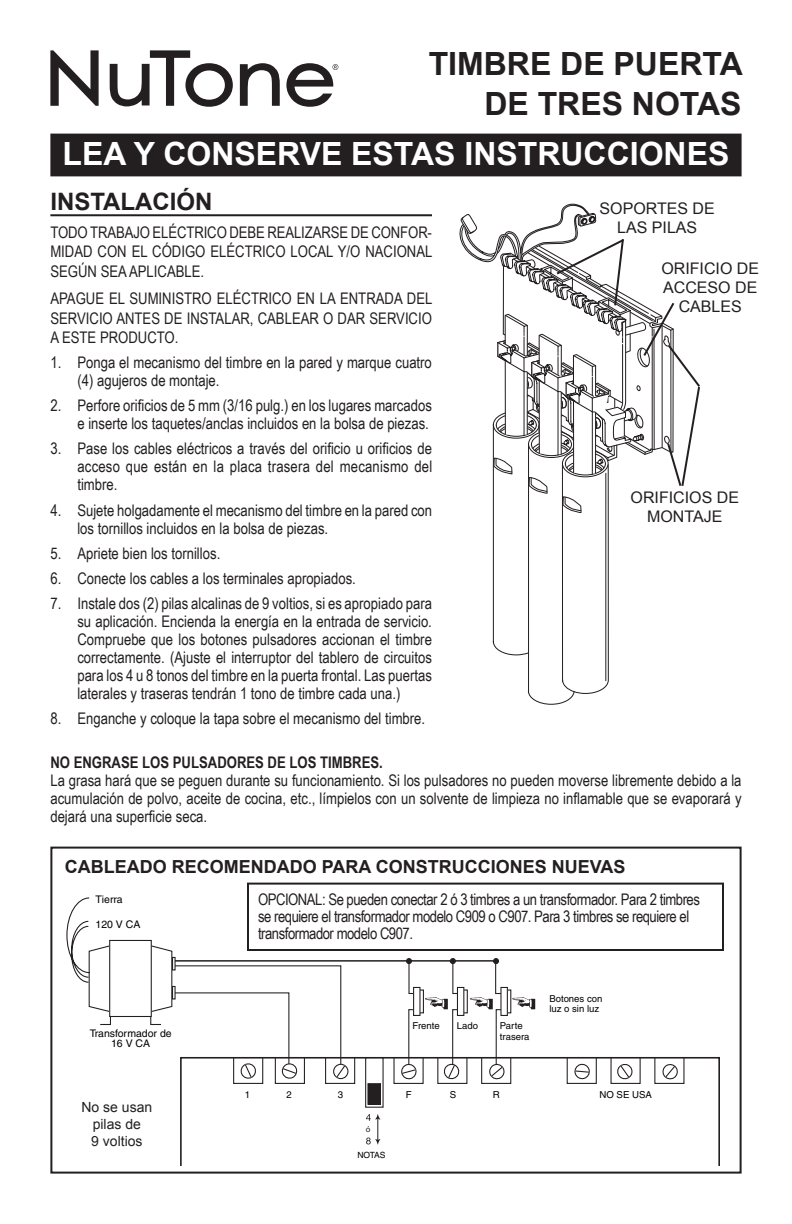
<style>
.page{position:relative;width:792px;height:1224px;background:#fff}
.page>*{position:absolute;margin:0;border:0;box-sizing:border-box;transform-origin:0 0}
.t1{font:700 32px "Arial";color:#fff}
.t2{font:700 32px/40px "Arial";color:#231f20;text-align:right}
.t3{font:700 24px "Arial";color:#231f20}
.t4{font:700 18px "Arial";color:#231f20}
.t5{font:16px/18px "Arial Narrow";color:#231f20;text-align:justify}
.t6{font:16px/17px "Arial Narrow";letter-spacing:-.03em;color:#231f20}
.t7{font:16px "Arial";color:#231f20}
.t8{font:700 16px "Arial Narrow";color:#231f20}
.t9{font:14px/16.8px "Arial";color:#231f20;text-align:center}
.t10{font:10.4px/10.4px "Helvetica";color:#000;text-align:center}
.t11{font:9.6px/10.6px "Helvetica";color:#000}
.t12{font:8.6px "Helvetica";letter-spacing:-.02em;color:#000}
.t13{font:8.6px "Myriad";color:#231f20}
</style>
<div class="page">
<hr style="left:50px;top:214px;width:382px;height:2px;background:#231f20">
<div style="left:51px;top:135px;width:690px;height:40px;background:#231f20"></div>
<div style="left:50px;top:134px;width:692px;height:42px;border:2px solid #231f20"></div>
<svg style="left:460px;top:204px;width:240px;height:501px"></svg>
<svg style="left:50px;top:50px;width:288px;height:57px"></svg>
<div style="left:50px;top:847px;width:692px;height:327px;border:2px solid #231f20"></div>
<svg style="left:180px;top:1057px;width:540px;height:109px"></svg>
<svg style="left:66px;top:897px;width:619px;height:211px"></svg>
<div style="left:368px;top:1084px;width:12px;height:20px;background:#231f20"></div>
<div style="left:367px;top:1083px;width:14px;height:22px;border:1px solid #231f20"></div>
<div style="left:247px;top:883px;width:477px;height:68px;border:2px solid #231f20"></div>
<p class="t2" style="left:429px;top:45px;width:316px">TIMBRE DE PUERTA<br>DE TRES NOTAS</p>
<p class="t1" style="left:63px;top:133px;width:668px">LEA Y CONSERVE ESTAS INSTRUCCIONES</p>
<p class="t7" style="left:600px;top:198px;width:46px">SOPORTES</p>
<p class="t7" style="left:693px;top:198px;width:12px">DE</p>
<p class="t7" style="left:617px;top:217px;width:11px">LAS</p>
<p class="t7" style="left:652px;top:217px;width:20px">PILAS</p>
<p class="t7" style="left:661px;top:258px;width:47px">ORIFICIO</p>
<p class="t7" style="left:737px;top:258px;width:12px">DE</p>
<p class="t7" style="left:663px;top:277px;width:13px">ACCESO</p>
<p class="t7" style="left:735px;top:277px;width:12px">DE</p>
<p class="t7" style="left:679px;top:296px;width:12px">CABLES</p>
<p class="t3" style="left:50px;top:186px;width:164px">INSTALACIÓN</p>
<p class="t5" style="left:50px;top:222px;width:384px;line-height:19.2px">TODO TRABAJO ELÉCTRICO DEBE REALIZARSE DE CONFOR-MIDAD CON EL CÓDIGO ELÉCTRICO LOCAL Y/O NACIONAL SEGÚN SEA APLICABLE.</p>
<p class="t5" style="left:50px;top:289px;width:384px;line-height:19.2px">APAGUE EL SUMINISTRO ELÉCTRICO EN LA ENTRADA DEL SERVICIO ANTES DE INSTALAR, CABLEAR O DAR SERVICIO A ESTE PRODUCTO.</p>
<p class="t5" style="left:77px;top:353px;width:356px;text-indent:-27px">1. Ponga el mecanismo del timbre en la pared y marque cuatro (4) agujeros de montaje.</p>
<p class="t5" style="left:50px;top:396px;width:383px;text-align:right">2. Perfore orificios de 5 mm (3/16 pulg.) en los lugares marcados e inserte los taquetes/anclas incluidos en la bolsa de piezas.</p>
<p class="t5" style="left:77px;top:439px;width:356px;text-indent:-27px">3. Pase los cables eléctricos a través del orificio u orificios de acceso que están en la placa trasera del mecanismo del timbre.</p>
<p class="t5" style="left:77px;top:500px;width:356px;text-indent:-27px">4. Sujete holgadamente el mecanismo del timbre en la pared con los tornillos incluidos en la bolsa de piezas.</p>
<p class="t5" style="left:50px;top:544px;width:171px">5. Apriete bien los tornillos.</p>
<p class="t5" style="left:50px;top:569px;width:307px">6. Conecte los cables a los terminales apropiados.</p>
<p class="t5" style="left:77px;top:594px;width:356px;text-indent:-27px">7. Instale dos (2) pilas alcalinas de 9 voltios, si es apropiado para su aplicación. Encienda la energía en la entrada de servicio.<br>Compruebe que los botones pulsadores accionan el timbre correctamente. (Ajuste el interruptor del tablero de circuitos para los 4 u 8 tonos del timbre en la puerta frontal. Las puertas laterales y traseras tendrán 1 tono de timbre cada una.)</p>
<p class="t5" style="left:50px;top:709px;width:376px">8. Enganche y coloque la tapa sobre el mecanismo del timbre.</p>
<p class="t7" style="left:631px;top:487px;width:48px">ORIFICIOS</p>
<p class="t7" style="left:717px;top:487px;width:12px">DE</p>
<p class="t7" style="left:647px;top:506px;width:13px">MONTA</p>
<p class="t7" style="left:704px;top:506px;width:18px">JE</p>
<p class="t8" style="left:50px;top:750px;width:334px">NO ENGRASE LOS PULSADORES DE LOS TIMBRES.</p>
<p class="t5" style="left:50px;top:771px;width:693px">La grasa hará que se peguen durante su funcionamiento. Si los pulsadores no pueden moverse libremente debido a la acumulación de polvo, aceite de cocina, etc., límpielos con un solvente de limpieza no inflamable que se evaporará y dejará una superficie seca.</p>
<p class="t4" style="left:65px;top:855px;width:562px">CABLEADO RECOMENDADO PARA CONSTRUCCIONES NUEVAS</p>
<p class="t10" style="left:95px;top:894px;width:29px">Tierra</p>
<p class="t10" style="left:95px;top:919px;width:46px">120 V CA</p>
<p class="t10" style="left:90px;top:1028px;width:83px">Transformador de<br>16 V CA</p>
<p class="t9" style="left:81px;top:1099px;width:72px">No se usan pilas de<br>9 voltios</p>
<p class="t6" style="left:258px;top:891px;width:443px">OPCIONAL: Se pueden conectar 2 ó 3 timbres a un transformador. Para 2 timbres se requiere el transformador modelo C909 o C907. Para 3 timbres se requiere el transformador modelo C907.</p>
<p class="t11" style="left:413px;top:1021px;width:29px">Frente</p>
<p class="t11" style="left:457px;top:1021px;width:23px">Lado</p>
<p class="t11" style="left:500px;top:1021px;width:31px">Parte trasera</p>
<p class="t11" style="left:245px;top:1090px;width:7px">1</p>
<p class="t11" style="left:287px;top:1090px;width:7px">2</p>
<p class="t11" style="left:338px;top:1090px;width:7px">3</p>
<p class="t11" style="left:406px;top:1090px;width:7px">F</p>
<p class="t11" style="left:450px;top:1090px;width:8px">S</p>
<p class="t11" style="left:493px;top:1090px;width:8px">R</p>
<p class="t13" style="left:366px;top:1124px;width:6px">ó</p>
<p class="t12" style="left:357px;top:1150px;width:30px">NOTAS</p>
<p class="t11" style="left:549px;top:993px;width:55px">Botones con luz o sin luz</p>
<p class="t11" style="left:600px;top:1090px;width:54px">NO SE USA</p>
</div>
